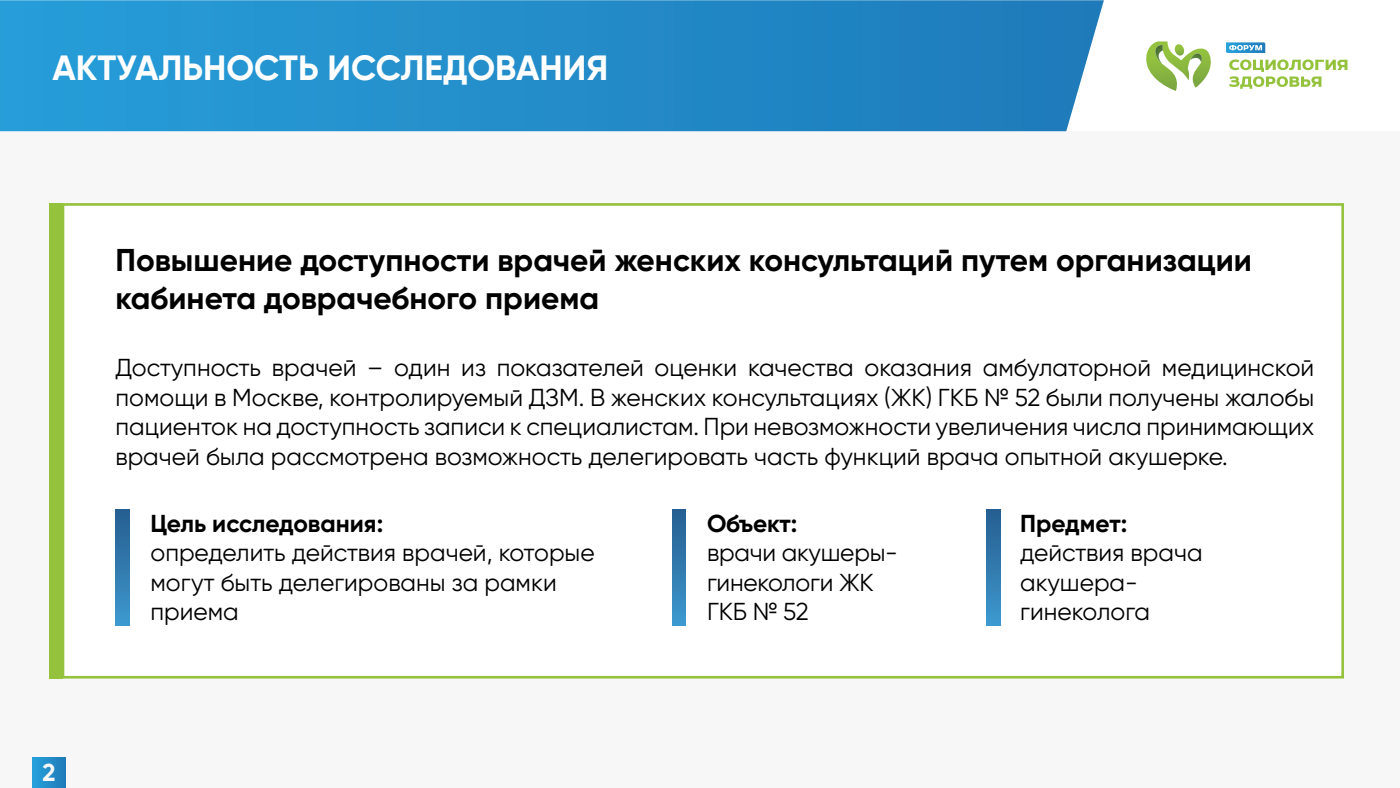
<style>
.page{position:relative;width:1400px;height:788px;background:#fff}
.page>*{position:absolute;margin:0;border:0;box-sizing:border-box;transform-origin:0 0}
.t1{font:700 35px "Gilroy";color:#fff}
.t2{font:700 31.5px/37.8px "Gilroy";color:#000}
.t3{font:24.5px/29.4px "Gilroy";color:#000}
.t4{font:700 24.5px "Gilroy";letter-spacing:-.01em;color:#000}
.t5{font:700 24.5px "Gilroy";color:#f7f7f7}
</style>
<div class="page">
<div style="left:0;top:131px;width:1400px;height:657px;background:#f7f7f7"></div>
<svg style="left:0;top:0;width:1104px;height:131px;background:#258eca"></svg>
<svg style="left:1146px;top:41px;width:65px;height:50px"></svg>
<svg style="left:1229px;top:59px;width:118px;height:30px"></svg>
<svg style="left:1226px;top:42px;width:39px;height:11px"></svg>
<div style="left:49px;top:203px;width:14px;height:475px;background:#94c23d"></div>
<div style="left:62px;top:203px;width:1282px;height:475px;background:#fff;border:3px solid #94c23d"></div>
<svg style="left:116px;top:509px;width:14px;height:116px;background:#317aae"></svg>
<svg style="left:672px;top:509px;width:14px;height:116px;background:#317aae"></svg>
<svg style="left:986px;top:509px;width:14px;height:116px;background:#317aae"></svg>
<div style="left:33px;top:757px;width:32px;height:31px;background:linear-gradient(to right,#26a1db,#207cb9)"></div>
<h1 class="t1" style="left:52px;top:45px;width:557px">АКТУАЛЬНОСТЬ ИССЛЕДОВАНИЯ</h1>
<p class="t2" style="left:116px;top:241px;width:1138px">Повышение доступности врачей женских консультаций путем организации кабинета доврачебного приема</p>
<p class="t3" style="left:116px;top:353px;width:1200px;text-align:justify">Доступность врачей – один из показателей оценки качества оказания амбулаторной медицинской помощи в Москве, контролируемый ДЗМ. В женских консультациях (ЖК) ГКБ № 52 были получены жалобы пациенток на доступность записи к специалистам. При невозможности увеличения числа принимающих врачей была рассмотрена возможность делегировать часть функций врача опытной акушерке.</p>
<p class="t5" style="left:42px;top:756px;width:15px">2</p>
<p class="t4" style="left:151px;top:508px;width:234px">Цель исследования:</p>
<p class="t3" style="left:151px;top:537px;width:446px">определить действия врачей, которые могут быть делегированы за рамки приема</p>
<p class="t4" style="left:707px;top:508px;width:92px">Объект:</p>
<p class="t3" style="left:707px;top:537px;width:193px">врачи акушеры&shy;гинекологи ЖК<br>ГКБ № 52</p>
<p class="t4" style="left:1020px;top:508px;width:109px">Предмет:</p>
<p class="t3" style="left:1020px;top:537px;width:184px">действия врача акушера&shy;гинеколога</p>
</div>
